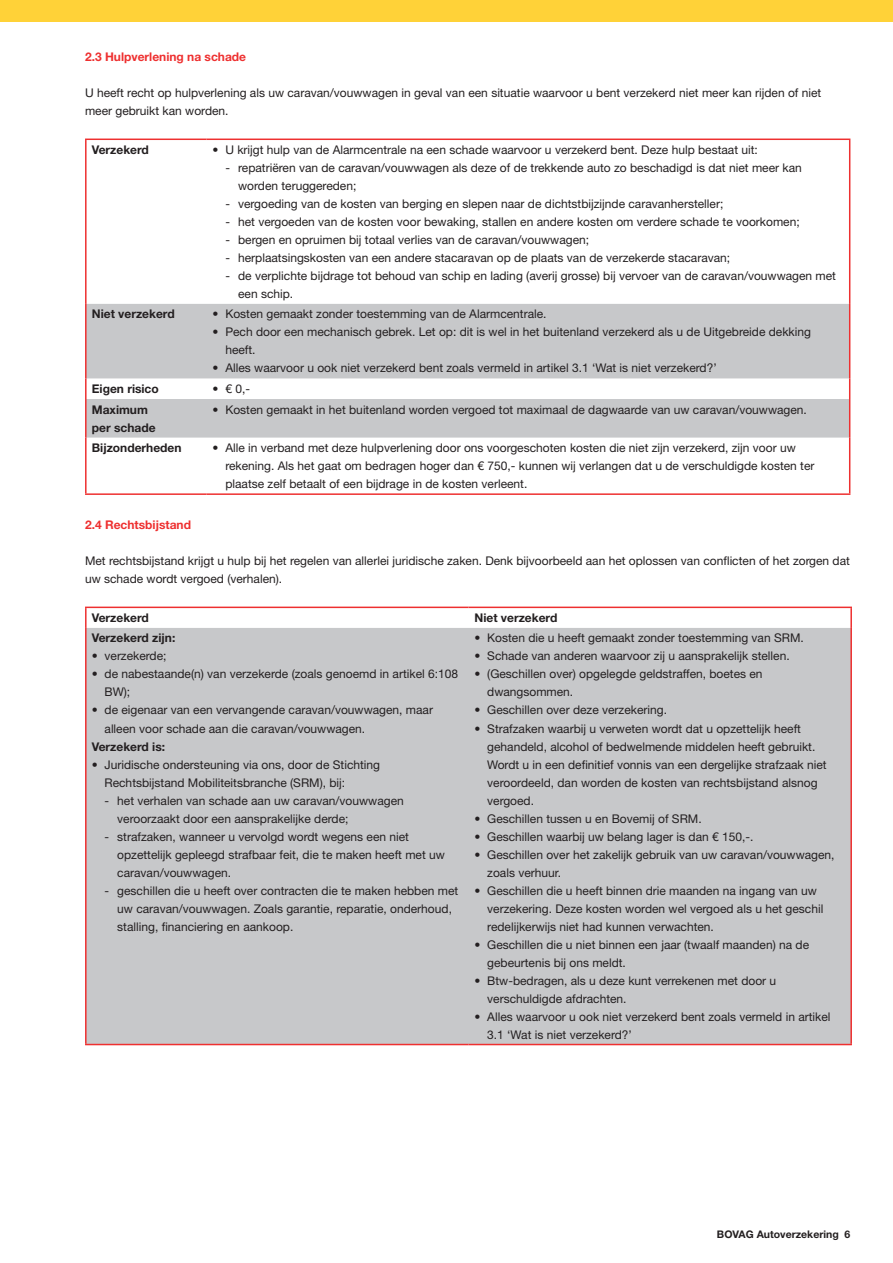
<style>
.page{position:relative;width:893px;height:1263px;background:#fff}
.page>*{position:absolute;margin:0;border:0;box-sizing:border-box;transform-origin:0 0}
.t1{font:12px/18px "Helvetica Neue LT Std";color:#231f20}
.t2{font:700 12px/18px "Helvetica Neue LT Std";color:#231f20}
.t3{font:700 12px "Helvetica Neue LT Std";color:#ee3030}
.t4{font:700 10.5px "Helvetica Neue LT Std";color:#231f20}
</style>
<div class="page">
<div style="left:0;top:0;width:893px;height:21px;background:#ffd238"></div>
<svg style="left:87px;top:304px;width:762px;height:134px;background:#cfd0d2"></svg>
<hr style="left:85px;top:139px;width:122px;height:1px;background:#ee3030">
<hr style="left:207px;top:139px;width:643px;height:1px;background:#ee3030">
<hr style="left:85px;top:140px;width:2px;height:164px;background:#ee3030">
<hr style="left:849px;top:140px;width:1px;height:164px;background:#ee3030">
<hr style="left:85px;top:304px;width:2px;height:74px;background:#ee3030">
<hr style="left:849px;top:304px;width:1px;height:74px;background:#ee3030">
<hr style="left:85px;top:378px;width:2px;height:21px;background:#ee3030">
<svg style="left:849px;top:378px;width:1px;height:21px"></svg>
<hr style="left:85px;top:399px;width:2px;height:39px;background:#ee3030">
<hr style="left:849px;top:399px;width:1px;height:39px;background:#ee3030">
<hr style="left:85px;top:438px;width:2px;height:55px;background:#ee3030">
<hr style="left:849px;top:438px;width:1px;height:55px;background:#ee3030">
<hr style="left:85px;top:493px;width:122px;height:2px;background:#ee3030">
<hr style="left:207px;top:493px;width:643px;height:2px;background:#ee3030">
<svg style="left:87px;top:608px;width:763px;height:1px"></svg>
<div style="left:87px;top:628px;width:763px;height:416px;background:#c7c8ca"></div>
<hr style="left:85px;top:607px;width:383px;height:1px;background:#ee3030">
<hr style="left:85px;top:608px;width:2px;height:20px;background:#ee3030">
<hr style="left:468px;top:607px;width:384px;height:1px;background:#ee3030">
<hr style="left:850px;top:608px;width:2px;height:20px;background:#ee3030">
<hr style="left:85px;top:628px;width:2px;height:416px;background:#ee3030">
<hr style="left:850px;top:628px;width:2px;height:416px;background:#ee3030">
<hr style="left:85px;top:1044px;width:383px;height:1px;background:#ee3030">
<hr style="left:468px;top:1044px;width:384px;height:1px;background:#ee3030">
<p class="t3" style="left:85px;top:49px;width:163px">2.3 Hulpverlening na schade</p>
<p class="t1" style="left:85px;top:83px;width:738px">U heeft recht op hulpverlening als uw caravan/vouwwagen in geval van een situatie waarvoor u bent verzekerd niet meer kan rijden of niet meer gebruikt kan worden.</p>
<p class="t2" style="left:92px;top:140px;width:59px">Verzekerd</p>
<p class="t1" style="left:213px;top:140px;width:547px">• U krijgt hulp van de Alarmcentrale na een schade waarvoor u verzekerd bent. Deze hulp bestaat uit:</p>
<p class="t1" style="left:238px;top:158px;width:565px;text-indent:-13px">- repatriëren van de caravan/vouwwagen als deze of de trekkende auto zo beschadigd is dat niet meer kan worden teruggereden;</p>
<p class="t1" style="left:225px;top:194px;width:499px">- vergoeding van de kosten van berging en slepen naar de dichtstbijzijnde caravanhersteller;</p>
<p class="t1" style="left:225px;top:212px;width:576px">- het vergoeden van de kosten voor bewaking, stallen en andere kosten om verdere schade te voorkomen;</p>
<p class="t1" style="left:225px;top:230px;width:365px">- bergen en opruimen bij totaal verlies van de caravan/vouwwagen;</p>
<p class="t1" style="left:225px;top:248px;width:506px">- herplaatsingskosten van een andere stacaravan op de plaats van de verzekerde stacaravan;</p>
<p class="t1" style="left:238px;top:266px;width:599px;text-indent:-13px">- de verplichte bijdrage tot behoud van schip en lading (averij grosse) bij vervoer van de caravan/vouwwagen met een schip.</p>
<p class="t2" style="left:92px;top:305px;width:84px">Niet verzekerd</p>
<p class="t1" style="left:213px;top:305px;width:335px">• Kosten gemaakt zonder toestemming van de Alarmcentrale.</p>
<p class="t1" style="left:225px;top:323px;width:587px;text-indent:-13px">• Pech door een mechanisch gebrek. Let op: dit is wel in het buitenland verzekerd als u de Uitgebreide dekking heeft.</p>
<p class="t1" style="left:213px;top:359px;width:506px">• Alles waarvoor u ook niet verzekerd bent zoals vermeld in artikel 3.1 ‘Wat is niet verzekerd?’</p>
<p class="t2" style="left:92px;top:379px;width:69px">Eigen risico</p>
<p class="t1" style="left:213px;top:380px;width:39px">• € 0,-</p>
<p class="t2" style="left:92px;top:400px;width:65px">Maximum per schade</p>
<p class="t1" style="left:213px;top:400px;width:596px">• Kosten gemaakt in het buitenland worden vergoed tot maximaal de dagwaarde van uw caravan/vouwwagen.</p>
<p class="t2" style="left:92px;top:439px;width:91px">Bijzonderheden</p>
<p class="t1" style="left:225px;top:439px;width:591px;text-indent:-13px">• Alle in verband met deze hulpverlening door ons voorgeschoten kosten die niet zijn verzekerd, zijn voor uw rekening. Als het gaat om bedragen hoger dan € 750,- kunnen wij verlangen dat u de verschuldigde kosten ter plaatse zelf betaalt of een bijdrage in de kosten verleent.</p>
<p class="t3" style="left:85px;top:517px;width:108px">2.4 Rechtsbijstand</p>
<p class="t1" style="left:85px;top:551px;width:766px">Met rechtsbijstand krijgt u hulp bij het regelen van allerlei juridische zaken. Denk bijvoorbeeld aan het oplossen van conflicten of het zorgen dat uw schade wordt vergoed (verhalen).</p>
<p class="t2" style="left:92px;top:608px;width:59px">Verzekerd</p>
<p class="t2" style="left:474px;top:608px;width:84px">Niet verzekerd</p>
<p class="t2" style="left:92px;top:629px;width:85px">Verzekerd zijn:</p>
<p class="t1" style="left:92px;top:647px;width:76px">• verzekerde;</p>
<p class="t1" style="left:105px;top:665px;width:355px;text-indent:-13px">• de nabestaande(n) van verzekerde (zoals genoemd in artikel 6:108<br>BW);</p>
<p class="t1" style="left:105px;top:701px;width:330px;text-indent:-13px">• de eigenaar van een vervangende caravan/vouwwagen, maar alleen voor schade aan die caravan/vouwwagen.</p>
<p class="t2" style="left:92px;top:737px;width:75px">Verzekerd is:</p>
<p class="t1" style="left:105px;top:755px;width:277px;text-indent:-13px">• Juridische ondersteuning via ons, door de Stichting<br>Rechtsbijstand Mobiliteitsbranche (SRM), bij:</p>
<p class="t1" style="left:117px;top:791px;width:288px;text-indent:-13px">- het verhalen van schade aan uw caravan/vouwwagen veroorzaakt door een aansprakelijke derde;</p>
<p class="t1" style="left:117px;top:827px;width:329px;text-indent:-13px">- strafzaken, wanneer u vervolgd wordt wegens een niet opzettelijk gepleegd strafbaar feit, die te maken heeft met uw caravan/vouwwagen.</p>
<p class="t1" style="left:117px;top:881px;width:342px;text-indent:-13px">- geschillen die u heeft over contracten die te maken hebben met uw caravan/vouwwagen. Zoals garantie, reparatie, onderhoud, stalling, financiering en aankoop.</p>
<p class="t1" style="left:474px;top:629px;width:331px">• Kosten die u heeft gemaakt zonder toestemming van SRM.</p>
<p class="t1" style="left:474px;top:647px;width:317px">• Schade van anderen waarvoor zij u aansprakelijk stellen.</p>
<p class="t1" style="left:487px;top:665px;width:277px;text-indent:-13px">• (Geschillen over) opgelegde geldstraffen, boetes en dwangsommen.</p>
<p class="t1" style="left:474px;top:701px;width:194px">• Geschillen over deze verzekering.</p>
<p class="t1" style="left:487px;top:719px;width:341px;text-indent:-13px">• Strafzaken waarbij u verweten wordt dat u opzettelijk heeft gehandeld, alcohol of bedwelmende middelen heeft gebruikt.<br>Wordt u in een definitief vonnis van een dergelijke strafzaak niet veroordeeld, dan worden de kosten van rechtsbijstand alsnog vergoed.</p>
<p class="t1" style="left:474px;top:809px;width:229px">• Geschillen tussen u en Bovemij of SRM.</p>
<p class="t1" style="left:474px;top:827px;width:280px">• Geschillen waarbij uw belang lager is dan € 150,-.</p>
<p class="t1" style="left:487px;top:845px;width:349px;text-indent:-13px">• Geschillen over het zakelijk gebruik van uw caravan/vouwwagen, zoals verhuur.</p>
<p class="t1" style="left:487px;top:881px;width:338px;text-indent:-13px">• Geschillen die u heeft binnen drie maanden na ingang van uw verzekering. Deze kosten worden wel vergoed als u het geschil redelijkerwijs niet had kunnen verwachten.</p>
<p class="t1" style="left:487px;top:935px;width:323px;text-indent:-13px">• Geschillen die u niet binnen een jaar (twaalf maanden) na de gebeurtenis bij ons meldt.</p>
<p class="t1" style="left:487px;top:971px;width:290px;text-indent:-13px">• Btw-bedragen, als u deze kunt verrekenen met door u verschuldigde afdrachten.</p>
<p class="t1" style="left:487px;top:1007px;width:345px;text-indent:-13px">• Alles waarvoor u ook niet verzekerd bent zoals vermeld in artikel<br>3.1 ‘Wat is niet verzekerd?’</p>
<p class="t4" style="left:717px;top:1228px;width:135px">BOVAG Autoverzekering 6</p>
</div>
